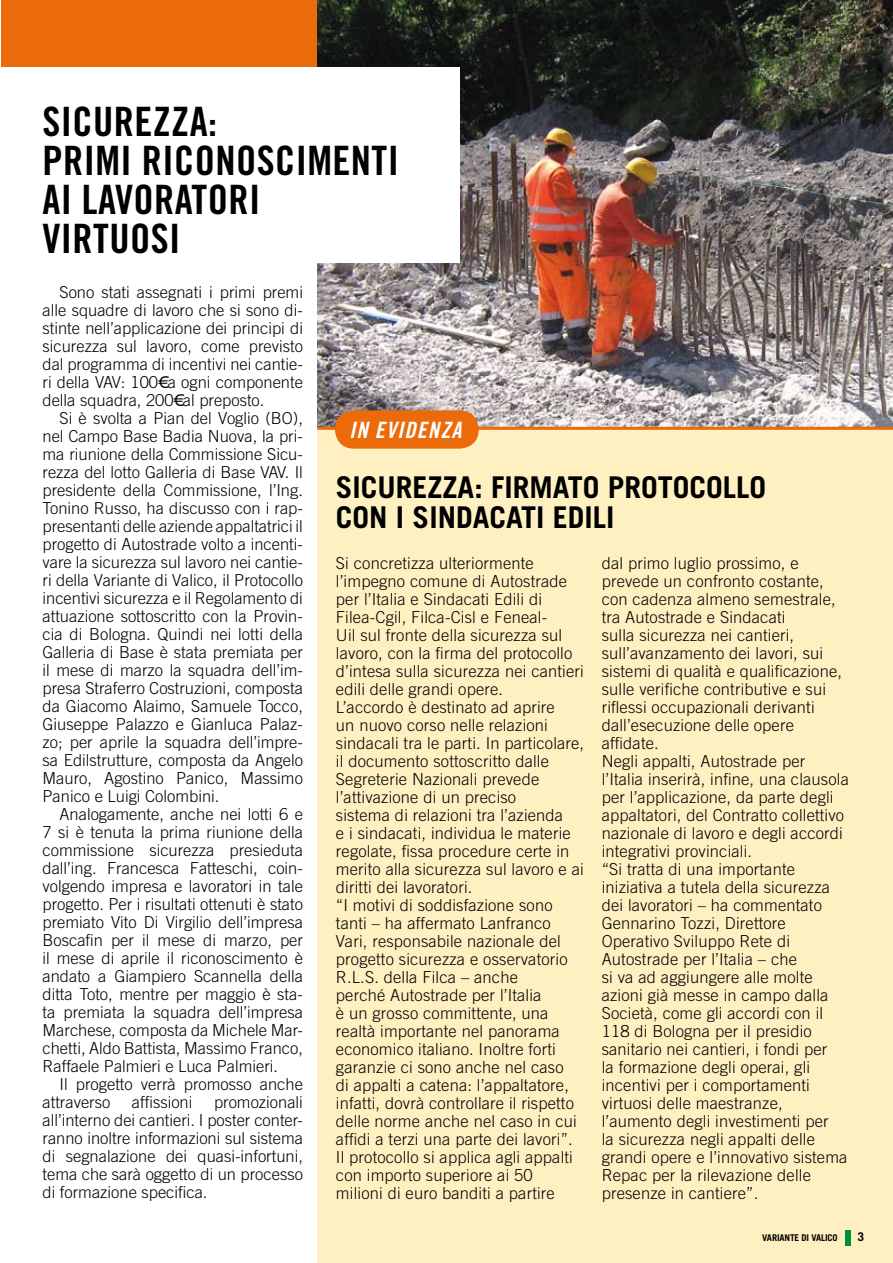
<style>
.page{position:relative;width:893px;height:1263px;background:#fff}
.page>*{position:absolute;margin:0;border:0;box-sizing:border-box;transform-origin:0 0}
.t1{font:40.5px/39px "Trade Gothic Bold Cond Twenty";color:#000}
.t2{font:700 30px "Trade Gothic";color:#000}
.t3{font:22.5px "Trade Gothic Bold Cond Twenty Obl";letter-spacing:.05em;color:#fff}
.t4{font:300 16.5px/18px "Trade Gothic";letter-spacing:.01em;color:#000;text-align:justify}
.t5{font:700 12px "Trade Gothic";color:#000}
.t6{font:700 9.3px "Trade Gothic";letter-spacing:-.015em;color:#000}
</style>
<div class="page">
<div style="left:1px;top:0;width:327px;height:72px;background:#eb6a0a"></div>
<img style="left:317px;top:0;width:576px;height:427px">
<div style="left:0;top:67px;width:460px;height:196px;background:#fff"></div>
<div style="left:317px;top:428px;width:576px;height:835px;background:#fff0c2"></div>
<div style="left:845px;top:1230px;width:5px;height:15px;background:#009036"></div>
<hr style="left:317px;top:427px;width:576px;height:3px;background:#eb6a0a">
<div style="left:335px;top:410px;width:144px;height:39px;background:#eb6a0a;border-radius:19px"></div>
<h1 class="t1" style="left:43px;top:102px;width:20px">SICUREZZA</h1>
<h1 class="t1" style="left:208px;top:102px;width:10px">:</h1>
<h1 class="t1" style="left:43px;top:141px;width:18px">PRIMI</h1>
<h1 class="t1" style="left:142px;top:141px;width:19px">RICONOSCIMENTI</h1>
<h1 class="t1" style="left:43px;top:180px;width:58px">AI LAVORATORI<br>VIRTUOSI</h1>
<p class="t4" style="left:43px;top:283px;width:262px;text-indent:17px">Sono stati assegnati i primi premi alle squadre di lavoro che si sono di&shy;stinte nell’applicazione dei principi di sicurezza sul lavoro, come previsto dal programma di incentivi nei cantie&shy;ri della VAV: 100€ a ogni componente della squadra, 200€ al preposto.</p>
<p class="t4" style="left:43px;top:409px;width:262px;text-indent:17px">Si è svolta a Pian del Voglio (BO), nel Campo Base Badia Nuova, la pri&shy;ma riunione della Commissione Sicu&shy;rezza del lotto Galleria di Base VAV. Il presidente della Commissione, l’Ing.<br>Tonino Russo, ha discusso con i rap&shy;presentanti delle aziende appaltatrici il progetto di Autostrade volto a incenti&shy;vare la sicurezza sul lavoro nei cantie&shy;ri della Variante di Valico, il Protocollo incentivi sicurezza e il Regolamento di attuazione sottoscritto con la Provin&shy;cia di Bologna. Quindi nei lotti della Galleria di Base è stata premiata per il mese di marzo la squadra dell’im&shy;presa Straferro Costruzioni, composta da Giacomo Alaimo, Samuele Tocco, Giuseppe Palazzo e Gianluca Palaz&shy;zo; per aprile la squadra dell’impre&shy;sa Edilstrutture, composta da Angelo Mauro, Agostino Panico, Massimo Panico e Luigi Colombini.</p>
<p class="t4" style="left:43px;top:805px;width:262px;text-indent:17px">Analogamente, anche nei lotti 6 e 7 si è tenuta la prima riunione della commissione sicurezza presieduta dall’ing. Francesca Fatteschi, coin&shy;volgendo impresa e lavoratori in tale progetto. Per i risultati ottenuti è stato premiato Vito Di Virgilio dell’impresa Boscafin per il mese di marzo, per il mese di aprile il riconoscimento è andato a Giampiero Scannella della ditta Toto, mentre per maggio è sta&shy;ta premiata la squadra dell’impresa Marchese, composta da Michele Mar&shy;chetti, Aldo Battista, Massimo Franco, Raffaele Palmieri e Luca Palmieri.</p>
<p class="t4" style="left:43px;top:1075px;width:262px;text-indent:17px">Il progetto verrà promosso anche attraverso</p>
<p class="t4" style="left:132px;top:1093px;width:62px">affissioni</p>
<p class="t4" style="left:43px;top:1093px;width:262px;text-indent:172px">promozionali all’interno dei cantieri. I poster conter&shy;ranno inoltre informazioni sul sistema di segnalazione dei quasi-infortuni, tema che sarà oggetto di un processo di formazione specifica.</p>
<h3 class="t3" style="left:349px;top:416px;width:114px">IN EVIDENZA</h3>
<h2 class="t2" style="left:336px;top:469px;width:32px">SICURE</h2>
<h2 class="t2" style="left:428px;top:469px;width:141px">ZZA: FIRMATO</h2>
<h2 class="t2" style="left:608px;top:469px;width:17px">PROTOCOLLO</h2>
<h2 class="t2" style="left:336px;top:499px;width:18px">CON</h2>
<h2 class="t2" style="left:396px;top:499px;width:32px">I SINDACATI</h2>
<h2 class="t2" style="left:553px;top:499px;width:13px">EDILI</h2>
<p class="t4" style="left:336px;top:554px;width:250px;text-align:left">Si concretizza ulteriormente l’impegno comune di Autostrade per l’Italia e Sindacati Edili di<br>Filea-Cgil, Filca-Cisl e Feneal-<br>Uil sul fronte della sicurezza sul lavoro, con la firma del protocollo d’intesa sulla sicurezza nei cantieri edili delle grandi opere.<br>L’accordo è destinato ad aprire<br>un nuovo corso nelle relazioni sindacali tra le parti. In particolare, il documento sottoscritto dalle<br>Segreterie Nazionali prevede l’attivazione di un preciso<br>sistema di relazioni tra l’azienda<br>e i sindacati, individua le materie regolate, fissa procedure certe in merito alla sicurezza sul lavoro e ai diritti dei lavoratori.<br>“I motivi di soddisfazione sono tanti – ha affermato Lanfranco<br>Vari, responsabile nazionale del progetto sicurezza e osservatorio<br>R.L.S. della Filca – anche<br>perché Autostrade per l’Italia<br>è un grosso committente, una realtà importante nel panorama economico italiano. Inoltre forti garanzie ci sono anche nel caso<br>di appalti a catena: l’appaltatore, infatti, dovrà controllare il rispetto delle norme anche nel caso in cui affidi a terzi una parte dei lavori”.<br>Il protocollo si applica agli appalti con importo superiore ai 50<br>milioni di euro banditi a partire</p>
<p class="t4" style="left:602px;top:554px;width:249px;text-align:left">dal primo luglio prossimo, e prevede un confronto costante, con cadenza almeno semestrale, tra Autostrade e Sindacati<br>sulla sicurezza nei cantieri, sull’avanzamento dei lavori, sui sistemi di qualità e qualificazione, sulle verifiche contributive e sui riflessi occupazionali derivanti dall’esecuzione delle opere affidate.<br>Negli appalti, Autostrade per l’Italia inserirà, infine, una clausola per l’applicazione, da parte degli appaltatori, del Contratto collettivo nazionale di lavoro e degli accordi integrativi provinciali.<br>“Si tratta di una importante iniziativa a tutela della sicurezza dei lavoratori – ha commentato<br>Gennarino Tozzi, Direttore<br>Operativo Sviluppo Rete di<br>Autostrade per l’Italia – che<br>si va ad aggiungere alle molte azioni già messe in campo dalla<br>Società, come gli accordi con il<br>118 di Bologna per il presidio sanitario nei cantieri, i fondi per<br>la formazione degli operai, gli incentivi per i comportamenti virtuosi delle maestranze, l’aumento degli investimenti per<br>la sicurezza negli appalti delle grandi opere e l’innovativo sistema<br>Repac per la rilevazione delle presenze in cantiere”.</p>
<p class="t6" style="left:762px;top:1232px;width:77px">VARIANTE DI VALICO</p>
<p class="t5" style="left:858px;top:1230px;width:8px">3</p>
</div>
